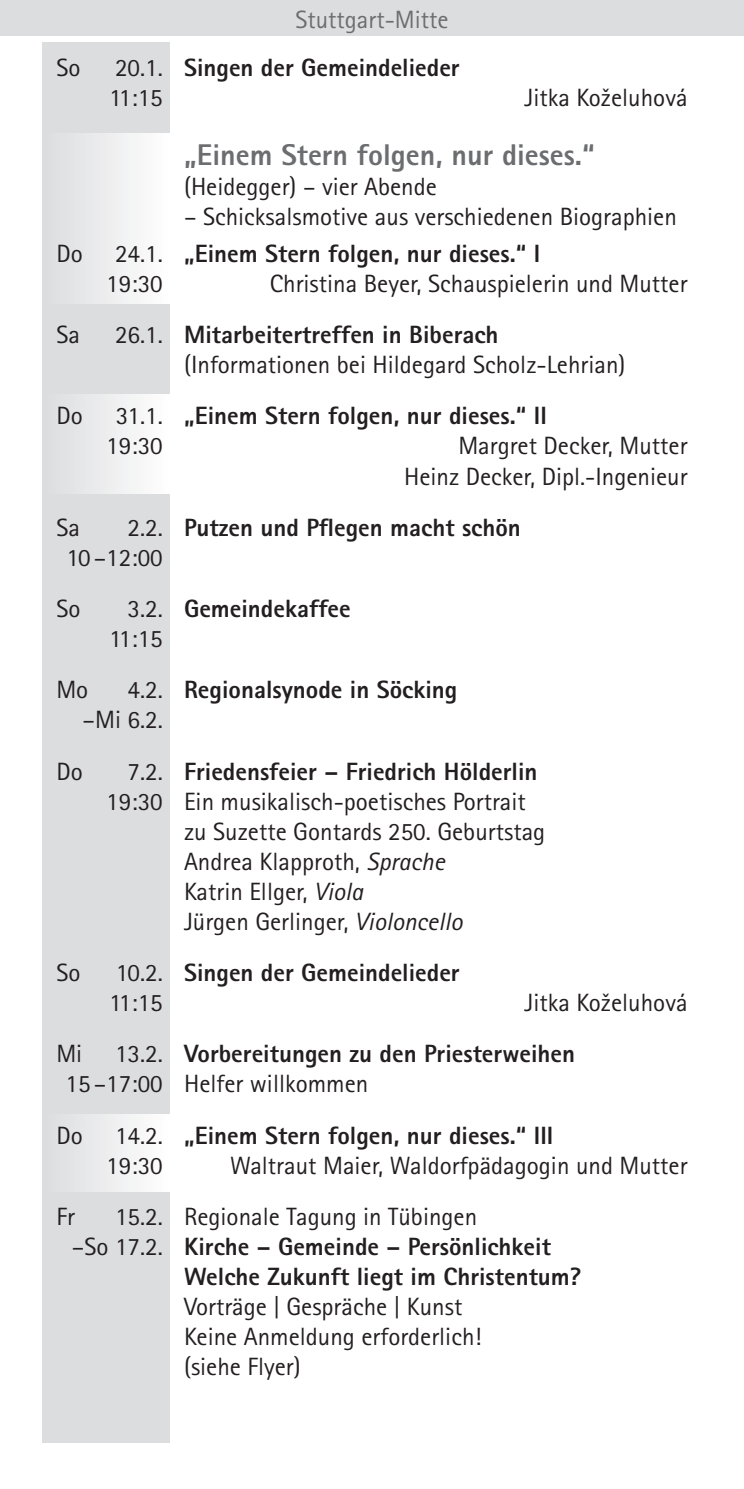
<style>
.page{position:relative;width:744px;height:1489px;background:#fff}
.page>*{position:absolute;margin:0;border:0;box-sizing:border-box;transform-origin:0 0}
.t1{font:800 30px "Rotis Sans Serif";color:#6c6d70}
.t2{font:25px/30px "Rotis Sans Serif";color:#231f20}
.t3{font:800 25px/30px "Rotis Sans Serif";color:#231f20}
.t4{font:25px "Rotis Sans Serif";color:#6c6d70}
.s1{font-weight:400}
.s2{font-weight:800}
.s3{font-style:italic}
</style>
<div class="page">
<div style="left:0;top:0;width:743px;height:36px;background:#dcdddf"></div>
<div style="left:42px;top:43px;width:128px;height:1399px;background:#dcdddf"></div>
<div style="left:42px;top:133px;width:128px;height:170px;background:linear-gradient(to right,#dbdcdf,#fefefe)"></div>
<div style="left:42px;top:1114px;width:128px;height:77px;background:linear-gradient(to right,#dbdcdf,#fefefe)"></div>
<div style="left:42px;top:394px;width:128px;height:99px;background:linear-gradient(to right,#dbdcdf,#fefefe)"></div>
<p class="t4" style="left:295px;top:10px;width:155px">Stuttgart-Mitte</p>
<p class="t2" style="left:56px;top:55px;width:26px">So</p>
<p class="t3" style="left:109px;top:55px;width:352px"><span class="s1">20.1.</span> Singen der Gemeindelieder<br><span class="s1">11:15</span></p>
<p class="t2" style="left:524px;top:85px;width:164px">Jitka Koželuhová</p>
<p class="t1" style="left:184px;top:144px;width:412px">„Einem Stern folgen, nur dieses.“</p>
<p class="t2" style="left:184px;top:174px;width:254px">(Heidegger) – vier Abende</p>
<p class="t2" style="left:184px;top:204px;width:494px">– Schicksalsmotive aus verschiedenen Biographien</p>
<p class="t2" style="left:56px;top:241px;width:28px">Do</p>
<p class="t3" style="left:106px;top:241px;width:435px;text-indent:9px"><span class="s1">24.1.</span> „Einem Stern folgen, nur dieses.“ I<br><span class="s1">19:30</span></p>
<p class="t2" style="left:270px;top:271px;width:419px">Christina Beyer, Schauspielerin und Mutter</p>
<p class="t2" style="left:56px;top:322px;width:25px">Sa</p>
<p class="t2" style="left:184px;top:322px;width:443px;text-indent:-69px">26.1. <span class="s2">Mitarbeitertreffen in Biberach </span>(Informationen bei Hildegard Scholz-Lehrian)</p>
<p class="t2" style="left:56px;top:403px;width:28px">Do</p>
<p class="t3" style="left:106px;top:403px;width:442px;text-indent:10px"><span class="s1">31.1.</span> „Einem Stern folgen, nur dieses.“ II<br><span class="s1">19:30</span></p>
<p class="t2" style="left:404px;top:433px;width:285px;text-align:right">Margret Decker, Mutter<br>Heinz Decker, Dipl.-Ingenieur</p>
<p class="t2" style="left:56px;top:515px;width:25px">Sa</p>
<p class="t3" style="left:66px;top:515px;width:456px;text-indent:61px"><span class="s1">2.2.</span> Putzen und Pflegen macht schön<br><span class="s1">10 –12:00</span></p>
<p class="t2" style="left:56px;top:596px;width:26px">So</p>
<p class="t3" style="left:109px;top:596px;width:243px;text-indent:19px"><span class="s1">3.2.</span> Gemeindekaffee<br><span class="s1">11:15</span></p>
<p class="t2" style="left:56px;top:677px;width:33px">Mo</p>
<p class="t3" style="left:83px;top:677px;width:376px;text-indent:45px"><span class="s1">4.2.</span> Regionalsynode in Söcking <span class="s1">–Mi 6.2.</span></p>
<p class="t2" style="left:56px;top:758px;width:28px">Do</p>
<p class="t3" style="left:127px;top:758px;width:411px"><span class="s1">7.2.</span> Friedensfeier – Friedrich Hölderlin</p>
<p class="t2" style="left:106px;top:788px;width:421px">19:30 Ein musikalisch-poetisches Portrait</p>
<p class="t2" style="left:184px;top:818px;width:362px">zu Suzette Gontards 250. Geburtstag</p>
<p class="t2" style="left:184px;top:848px;width:262px">Andrea Klapproth, <span class="s3">Sprache</span></p>
<p class="t2" style="left:184px;top:878px;width:181px">Katrin Ellger, <span class="s3">Viola</span></p>
<p class="t2" style="left:184px;top:908px;width:280px">Jürgen Gerlinger, <span class="s3">Violoncello</span></p>
<p class="t2" style="left:56px;top:960px;width:26px">So</p>
<p class="t3" style="left:109px;top:960px;width:352px"><span class="s1">10.2.</span> Singen der Gemeindelieder<br><span class="s1">11:15</span></p>
<p class="t2" style="left:524px;top:990px;width:164px">Jitka Koželuhová</p>
<p class="t2" style="left:56px;top:1041px;width:27px">Mi</p>
<p class="t3" style="left:66px;top:1041px;width:511px;text-indent:49px"><span class="s1">13.2.</span> Vorbereitungen zu den Priesterweihen<br><span class="s1">15 –17:00 Helfer willkommen</span></p>
<p class="t2" style="left:56px;top:1122px;width:28px">Do</p>
<p class="t3" style="left:106px;top:1122px;width:448px;text-indent:9px"><span class="s1">14.2.</span> „Einem Stern folgen, nur dieses.“ III<br><span class="s1">19:30</span></p>
<p class="t2" style="left:230px;top:1152px;width:459px">Waltraut Maier, Waldorfpädagogin und Mutter</p>
<p class="t2" style="left:56px;top:1203px;width:20px">Fr</p>
<p class="t2" style="left:115px;top:1203px;width:363px">15.2. Regionale Tagung in Tübingen</p>
<p class="t3" style="left:72px;top:1233px;width:480px"><span class="s1">–So 17.2.</span> Kirche – Gemeinde – Persönlichkeit</p>
<p class="t3" style="left:184px;top:1263px;width:399px">Welche Zukunft liegt im Christentum?</p>
<p class="t2" style="left:184px;top:1293px;width:299px">Vorträge | Gespräche | Kunst<br>Keine Anmeldung erforderlich! (siehe Flyer)</p>
</div>
